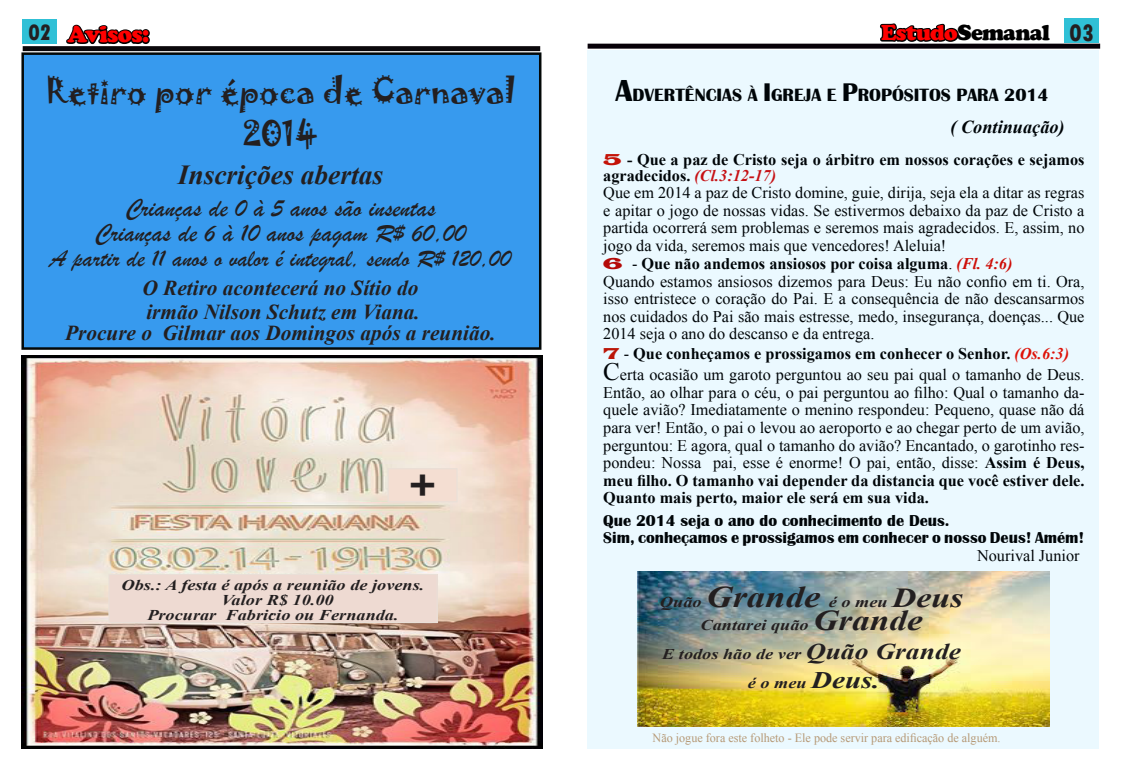
<style>
.page{position:relative;width:1127px;height:766px;background:#fff}
.page>*{position:absolute;margin:0;border:0;box-sizing:border-box;transform-origin:0 0}
.t1{font:800 37.5px "Rockwell";color:#231f20;scale:1.13 1}
.t2{font:32.5px "Jokerman";color:#231f20}
.t3{font:31.25px "Jokerman";color:#231f20}
.t4{font:italic 700 27.5px "Times New Roman";color:#231f20}
.t5{font:26.25px "Brush Script";color:#231f20}
.t6{font:25.12px "Brush Script";color:#231f20}
.t7{font:800 condensed 25px "Tw Cen";color:#231f20}
.t8{font:900 23.88px "Cooper";letter-spacing:-.03em;color:#f00}
.t9{font:800 condensed 23.25px "Tw Cen";color:#231f20}
.t10{font:900 22.5px "Cooper";letter-spacing:-.03em;color:#000}
.t11{font:italic 700 21.25px "Times New Roman";color:#231f20}
.t12{font:700 18.25px "Britannic";color:#000508}
.t13{font:italic 700 18.25px "Times New Roman";color:#000508}
.t14{font:16.25px/17.5px "Times New Roman";color:#000508;text-align:justify}
.t15{font:700 16.25px/16px "Times New Roman";color:#000508}
.t16{font:700 16.25px "Britannic";color:#000508}
.t17{font:italic 700 15px "Times New Roman";color:#231f20;scale:1.22 1}
.t18{font:12.5px "Times New Roman";color:#b69976}
.s1{color:#f00}
.s2{font-size:31.25px}
.s3{font-size:26.25px}
.s4{font-family:"Latin Wide";font-weight:400;color:#c41308}
.s5{font-style:italic;color:#c61115}
.s6{font-family:"Latin Wide";font-weight:400;color:#b40a08}
.s7{font-weight:400}
.s8{font-style:italic;color:#ce0e08}
.s9{font-family:"Latin Wide";font-weight:400;color:#bb1608}
.s10{font-style:italic;color:#de1208}
.s11{font-size:25px}
.s12{font-weight:700}
.s13{font-size:30px}
.s14{font-size:27.5px}
.s15{font-size:28.75px}
.s16{font-size:22.5px}
.s17{font-size:23.75px}
</style>
<div class="page">
<div style="left:1064px;top:18px;width:35px;height:25px;background:#30c0d6"></div>
<div style="left:23px;top:19px;width:34px;height:25px;background:#30c0d6"></div>
<div style="left:23px;top:46px;width:517px;height:5px;background:#0b080b"></div>
<div style="left:588px;top:44px;width:512px;height:5px;background:#070008"></div>
<div style="left:23px;top:54px;width:517px;height:294px;background:#379aee"></div>
<div style="left:21px;top:52px;width:520px;height:298px;border:2px solid #030807"></div>
<svg style="left:877px;top:23px;width:83px;height:21px"></svg>
<svg style="left:64px;top:24px;width:88px;height:23px"></svg>
<div style="left:588px;top:50px;width:511px;height:698px;background:#ebf9ff"></div>
<img style="left:21px;top:355px;width:521px;height:393px">
<div style="left:109px;top:574px;width:328px;height:48px;background:#eedad2"></div>
<div style="left:108px;top:573px;width:330px;height:50px;border:1px solid #e9e0d8"></div>
<div style="left:388px;top:468px;width:69px;height:33px;background:#f4ded2"></div>
<div style="left:387px;top:468px;width:71px;height:34px;border:1px solid #e9e0d8"></div>
<img style="left:637px;top:571px;width:412px;height:155px">
<p class="t9" style="left:28px;top:19px;width:24px">02</p>
<p class="t7" style="left:1069px;top:18px;width:26px">03</p>
<p class="t8" style="left:68px;top:20px;width:83px">Avisos:</p>
<p class="t10" style="left:881px;top:20px;width:171px"><span class="s1">Estudo</span>Semanal</p>
<p class="t2" style="left:46px;top:66px;width:471px">Retiro por época de Carnaval</p>
<p class="t3" style="left:243px;top:111px;width:76px">2014</p>
<p class="t4" style="left:178px;top:156px;width:207px">Inscrições abertas</p>
<p class="t5" style="left:125px;top:191px;width:312px">Crianças de 0 à 5 anos são insentas</p>
<p class="t5" style="left:95px;top:216px;width:373px">Crianças de 6 à 10 anos pagam R$ 60,00</p>
<p class="t6" style="left:50px;top:242px;width:463px">A partir de 11 anos o valor é integral, sendo R$ 120,00</p>
<p class="t11" style="left:143px;top:272px;width:277px">O Retiro acontecerá no Sítio do</p>
<p class="t11" style="left:146px;top:296px;width:275px">irmão Nilson Schutz em Viana.</p>
<p class="t11" style="left:65px;top:318px;width:432px">Procure o Gilmar aos Domingos após a reunião.</p>
<p class="t12" style="left:616px;top:84px;width:435px"><span class="s2">A</span>DVERTÊNCIAS À <span class="s3">I</span>GREJA E <span class="s3">P</span>ROPÓSITOS PARA 2014</p>
<p class="t13" style="left:950px;top:114px;width:116px">( Continuação)</p>
<p class="t15" style="left:603px;top:151px;width:483px"><span class="s4">5</span> - Que a paz de Cristo seja o árbitro em nossos corações e sejamos agradecidos. <span class="s5">(Cl.3:12-17)</span></p>
<p class="t14" style="left:603px;top:184px;width:483px">Que em 2014 a paz de Cristo domine, guie, dirija, seja ela a ditar as regras e apitar o jogo de nossas vidas. Se estivermos debaixo da paz de Cristo a partida ocorrerá sem problemas e seremos mais agradecidos. E, assim, no jogo da vida, seremos mais que vencedores! Aleluia!</p>
<p class="t15" style="left:603px;top:255px;width:411px"><span class="s6">6</span> <span class="s7">-</span> Que não andemos ansiosos por coisa alguma<span class="s7">.</span> <span class="s8">(Fl. 4:6)</span></p>
<p class="t14" style="left:603px;top:272px;width:483px">Quando estamos ansiosos dizemos para Deus: Eu não confio em ti. Ora, isso entristece o coração do Pai. E a consequência de não descansarmos nos cuidados do Pai são mais estresse, medo, insegurança, doenças... Que 2014 seja o ano do descanso e da entrega.</p>
<p class="t15" style="left:603px;top:345px;width:467px"><span class="s9">7</span> <span class="s7">-</span> Que conheçamos e prossigamos em conhecer o Senhor. <span class="s10">(Os.6:3)</span></p>
<p class="t14" style="left:603px;top:366px;width:483px"><span class="s11">C</span>erta ocasião um garoto perguntou ao seu pai qual o tamanho de Deus.<br>Então, ao olhar para o céu, o pai perguntou ao filho: Qual o tamanho da&shy;quele avião? Imediatamente o menino respondeu: Pequeno, quase não dá para ver! Então, o pai o levou ao aeroporto e ao chegar perto de um avião, perguntou: E agora, qual o tamanho do avião? Encantado, o garotinho res&shy;pondeu: Nossa pai, esse é enorme! O pai, então, disse: <span class="s12">Assim é Deus, meu filho. O tamanho vai depender da distancia que você estiver dele.<br>Quanto mais perto, maior ele será em sua vida.</span></p>
<p class="t16" style="left:603px;top:511px;width:348px">Que 2014 seja o ano do conhecimento de Deus.</p>
<p class="t16" style="left:603px;top:528px;width:483px">Sim, conheçamos e prossigamos em conhecer o nosso Deus! Amém!</p>
<p class="t14" style="left:977px;top:546px;width:104px">Nourival Junior</p>
<p class="t1" style="left:408px;top:464px;width:27px">+</p>
<p class="t17" style="left:122px;top:574px;width:250px">Obs.: A festa é após a reunião de jovens.</p>
<p class="t17" style="left:221px;top:589px;width:93px">Valor R$ 10.00</p>
<p class="t17" style="left:147px;top:604px;width:207px">Procurar Fabricio ou Fernanda.</p>
<p class="t17" style="left:271px;top:599px;width:5px">.</p>
<p class="t17" style="left:660px;top:591px;width:250px">Quão <span class="s13">Grande</span> é o meu <span class="s14">Deus</span></p>
<p class="t17" style="left:700px;top:614px;width:184px">Cantarei quão <span class="s15">Grande</span></p>
<p class="t17" style="left:662px;top:643px;width:246px">E todos hão de ver <span class="s16">Quão Grande</span></p>
<p class="t17" style="left:748px;top:672px;width:110px">é o meu <span class="s17">Deus.</span></p>
<p class="t18" style="left:652px;top:729px;width:349px">Não jogue fora este folheto - Ele pode servir para edificação de alguém.</p>
</div>
